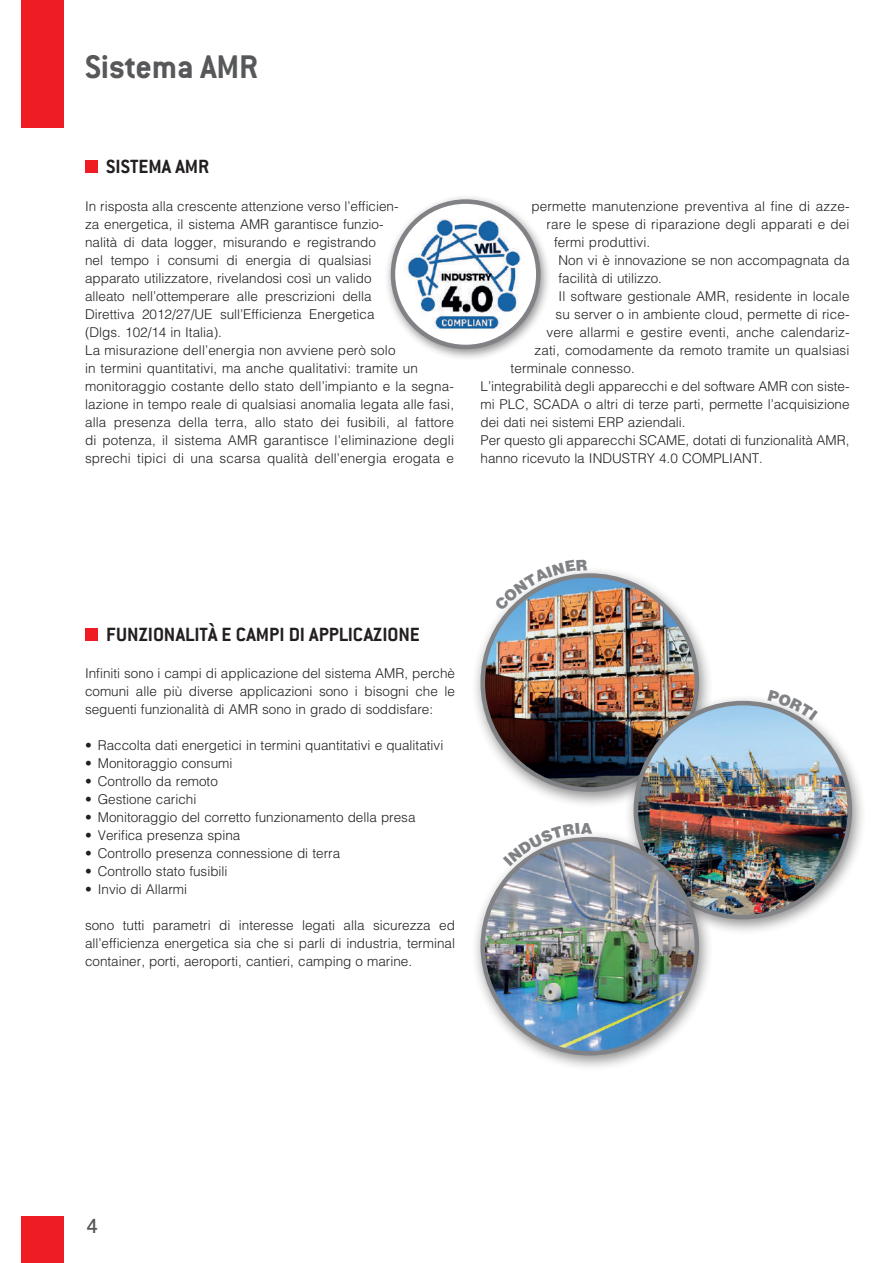
<style>
.page{position:relative;width:893px;height:1263px;background:#fff}
.page>*{position:absolute;margin:0;border:0;box-sizing:border-box;transform-origin:0 0}
.t1{font:700 36px "Conduit ITC";letter-spacing:-.005em;color:#57585a}
.t2{font:500 22.5px "Conduit ITC";color:#57585a}
.t3{font:700 21px "Conduit ITC";color:#231f20}
.t4{font:300 13.5px/18px "Helvetica";color:#231f20;text-align:justify}
</style>
<div class="page">
<div style="left:21px;top:0;width:43px;height:128px;background:#ee1d23"></div>
<div style="left:21px;top:1216px;width:43px;height:47px;background:#ee1d23"></div>
<div style="left:85px;top:160px;width:13px;height:13px;background:#ee1d23"></div>
<div style="left:384px;top:194px;width:168px;height:168px;background:#231f20;opacity:.5"></div>
<img style="left:393px;top:202px;width:145px;height:145px;border-radius:73px">
<div style="left:391px;top:199px;width:150px;height:150px;border:4px solid #808285;border-radius:50%"></div>
<div style="left:85px;top:628px;width:13px;height:13px;background:#ee1d23"></div>
<div style="left:471px;top:566px;width:243px;height:242px;background:#231f20;opacity:.5"></div>
<img style="left:483px;top:575px;width:214px;height:214px;border-radius:107px">
<div style="left:624px;top:693px;width:243px;height:243px;background:#231f20;opacity:.5"></div>
<img style="left:636px;top:703px;width:214px;height:214px;border-radius:107px">
<div style="left:471px;top:829px;width:243px;height:243px;background:#231f20;opacity:.5"></div>
<img style="left:483px;top:839px;width:214px;height:214px;border-radius:107px">
<svg style="left:494px;top:566px;width:93px;height:45px"></svg>
<svg style="left:503px;top:829px;width:89px;height:37px"></svg>
<svg style="left:768px;top:693px;width:50px;height:28px"></svg>
<h1 class="t1" style="left:85px;top:45px;width:175px">Sistema AMR</h1>
<h3 class="t3" style="left:106px;top:155px;width:105px">SISTEMA AMR</h3>
<p class="t4" style="left:85px;top:197px;width:371px;text-align:left">In risposta alla crescente attenzione verso l’efficien-<br>za energetica, il sistema AMR garantisce funzio-<br>nalità di data logger, misurando e registrando<br>nel tempo i consumi di energia di qualsiasi<br>apparato utilizzatore, rivelandosi così un valido<br>alleato nell’ottemperare alle prescrizioni della<br>Direttiva 2012/27/UE sull’Efficienza Energetica<br>(Dlgs. 102/14 in Italia).<br>La misurazione dell’energia non avviene però solo<br>in termini quantitativi, ma anche qualitativi: tramite un monitoraggio costante dello stato dell’impianto e la segna&shy;lazione in tempo reale di qualsiasi anomalia legata alle fasi, alla presenza della terra, allo stato dei fusibili, al fattore di potenza, il sistema AMR garantisce l’eliminazione degli sprechi tipici di una scarsa qualità dell’energia erogata e</p>
<p class="t4" style="left:531px;top:197px;width:319px">permette manutenzione preventiva al fine di azze-</p>
<p class="t4" style="left:546px;top:215px;width:304px">rare le spese di riparazione degli apparati e dei</p>
<p class="t4" style="left:554px;top:233px;width:98px">fermi produttivi.</p>
<p class="t4" style="left:558px;top:251px;width:293px">Non vi è innovazione se non accompagnata da</p>
<p class="t4" style="left:558px;top:269px;width:105px">facilità di utilizzo.</p>
<p class="t4" style="left:558px;top:287px;width:293px">Il software gestionale AMR, residente in locale</p>
<p class="t4" style="left:555px;top:305px;width:296px">su server o in ambiente cloud, permette di rice-</p>
<p class="t4" style="left:546px;top:323px;width:305px">vere allarmi e gestire eventi, anche calendariz-</p>
<p class="t4" style="left:534px;top:341px;width:316px">zati, comodamente da remoto tramite un qualsiasi</p>
<p class="t4" style="left:510px;top:359px;width:126px">terminale connesso.</p>
<p class="t4" style="left:480px;top:377px;width:370px">L’integrabilità degli apparecchi e del software AMR con siste-</p>
<p class="t4" style="left:480px;top:395px;width:371px">mi PLC, SCADA o altri di terze parti, permette l’acquisizione</p>
<p class="t4" style="left:480px;top:413px;width:207px">dei dati nei sistemi ERP aziendali.</p>
<p class="t4" style="left:480px;top:431px;width:370px">Per questo gli apparecchi SCAME, dotati di funzionalità AMR,</p>
<p class="t4" style="left:480px;top:449px;width:284px">hanno ricevuto la INDUSTRY 4.0 COMPLIANT.</p>
<h3 class="t3" style="left:106px;top:622px;width:315px">FUNZIONALITÀ E CAMPI DI APPLICAZIONE</h3>
<p class="t4" style="left:85px;top:664px;width:371px">Infiniti sono i campi di applicazione del sistema AMR, perchè comuni alle più diverse applicazioni sono i bisogni che le seguenti funzionalità di AMR sono in grado di soddisfare:</p>
<p class="t4" style="left:85px;top:736px;width:360px">• Raccolta dati energetici in termini quantitativi e qualitativi</p>
<p class="t4" style="left:85px;top:754px;width:149px">• Monitoraggio consumi</p>
<p class="t4" style="left:85px;top:772px;width:134px">• Controllo da remoto</p>
<p class="t4" style="left:85px;top:790px;width:113px">• Gestione carichi</p>
<p class="t4" style="left:85px;top:808px;width:332px">• Monitoraggio del corretto funzionamento della presa</p>
<p class="t4" style="left:85px;top:826px;width:157px">• Verifica presenza spina</p>
<p class="t4" style="left:85px;top:844px;width:257px">• Controllo presenza connessione di terra</p>
<p class="t4" style="left:85px;top:862px;width:144px">• Controllo stato fusibili</p>
<p class="t4" style="left:85px;top:880px;width:104px">• Invio di Allarmi</p>
<p class="t4" style="left:85px;top:916px;width:371px">sono tutti parametri di interesse legati alla sicurezza ed all’efficienza energetica sia che si parli di industria, terminal container, porti, aeroporti, cantieri, camping o marine.</p>
<h2 class="t2" style="left:87px;top:1214px;width:13px">4</h2>
</div>
